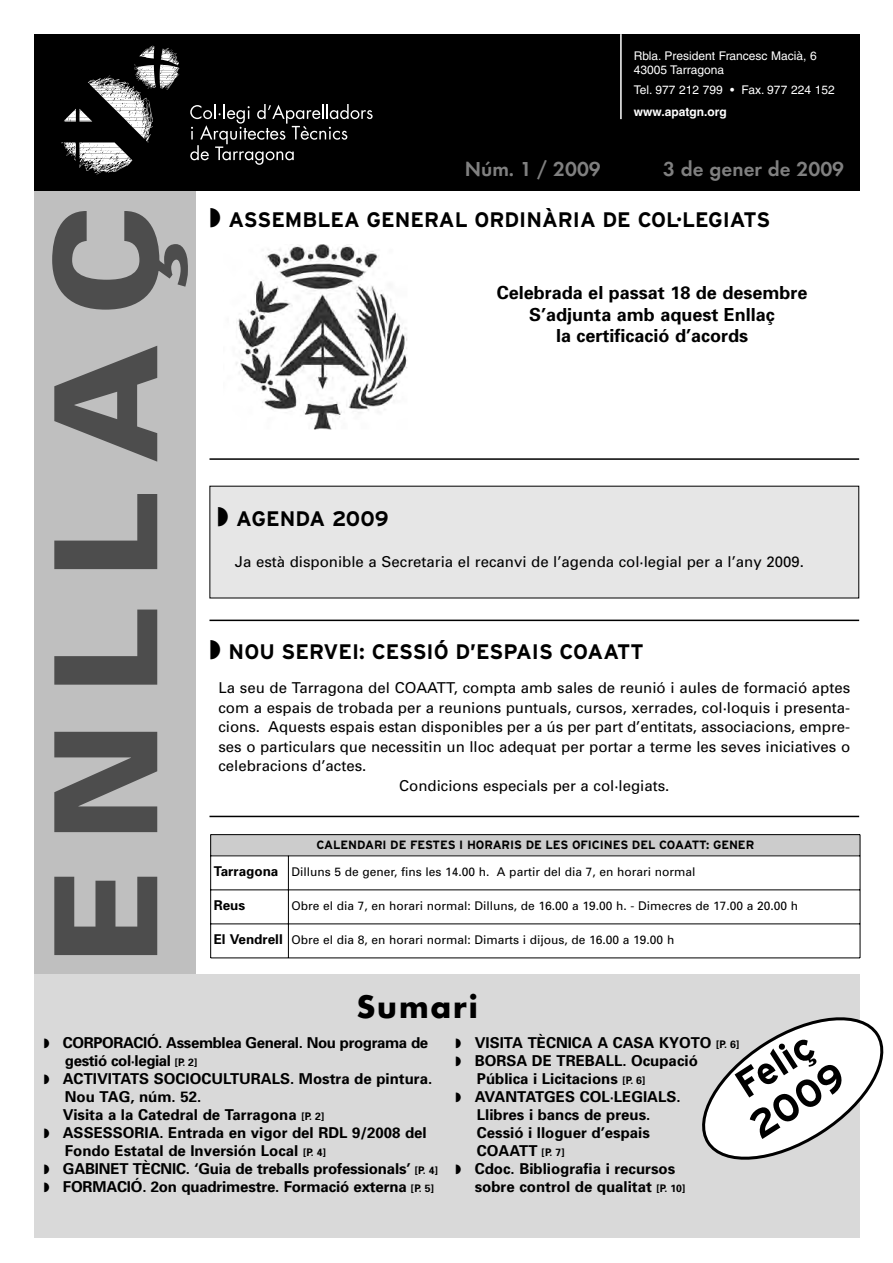
<style>
.page{position:relative;width:893px;height:1263px;background:#fff}
.page>*{position:absolute;margin:0;border:0;box-sizing:border-box;transform-origin:0 0}
.t1{font:900 142.5px "Univers";letter-spacing:.2em;color:#4d4d4d}
.t2{font:700 39px/41.8px "Interstate";color:#000}
.t3{font:700 30px "Futura";letter-spacing:.07em;color:#000}
.t4{font:700 21px "Interstate";color:#000}
.t5{font:600 21px "Futura";color:#808080}
.t6{font:700 18px/21.6px "Univers";color:#000;text-align:center}
.t7{font:700 15px "Univers";color:#000}
.t8{font:15px "Univers";color:#000}
.t9{font:700 15px "Univers";letter-spacing:-.025em;color:#000}
.t10{font:700 13.5px "Univers";color:#000}
.t11{font:12px "Univers";color:#000}
.t12{font:12px/14.4px "Helvetica";color:#fff}
.t13{font:700 12px "Interstate";letter-spacing:-.005em;color:#000}
.t14{font:700 12px "Helvetica";color:#fff}
.s1{font-weight:700;font-size:13.5px}
.s2{font-size:10.5px}
</style>
<div class="page">
<div style="left:210px;top:487px;width:648px;height:111px;background:#e6e6e6"></div>
<div style="left:34px;top:191px;width:162px;height:789px;background:#bfbfbf"></div>
<div style="left:34px;top:34px;width:825px;height:157px;background:#000"></div>
<div style="left:34px;top:974px;width:825px;height:264px;background:#d9d9d9"></div>
<svg style="left:61px;top:46px;width:118px;height:128px"></svg>
<svg style="left:190px;top:104px;width:182px;height:61px"></svg>
<hr style="left:620px;top:34px;width:1px;height:85px;background:#fff">
<svg style="left:702px;top:1009px;width:182px;height:159px"></svg>
<div style="left:211px;top:835px;width:649px;height:21px;background:#ccc"></div>
<hr style="left:210px;top:835px;width:1px;height:123px;background:#000">
<hr style="left:288px;top:856px;width:1px;height:102px;background:#000">
<hr style="left:859px;top:835px;width:1px;height:123px;background:#000">
<hr style="left:211px;top:834px;width:649px;height:1px;background:#000">
<hr style="left:211px;top:856px;width:649px;height:1px;background:#000">
<hr style="left:211px;top:890px;width:649px;height:1px;background:#000">
<hr style="left:211px;top:924px;width:649px;height:1px;background:#000">
<hr style="left:211px;top:958px;width:649px;height:1px;background:#000">
<hr style="left:209px;top:458px;width:650px;height:2px;background:#000">
<img style="left:236px;top:245px;width:171px;height:185px">
<hr style="left:209px;top:620px;width:650px;height:1px;background:#000">
<hr style="left:209px;top:816px;width:650px;height:1px;background:#000">
<p class="t12" style="left:633px;top:49px;width:185px">Rbla. President Francesc Macià, 6<br>43005 Tarragona</p>
<p class="t12" style="left:633px;top:84px;width:202px">Tel. 977 212 799 • Fax. 977 224 152</p>
<p class="t14" style="left:633px;top:107px;width:94px">www.apatgn.org</p>
<h1 class="t1" style="left:54px;top:965px;width:761px;rotate:-90deg">ENLLAÇ</h1>
<h3 class="t5" style="left:465px;top:160px;width:138px">Núm. 1 / 2009</h3>
<h3 class="t5" style="left:663px;top:160px;width:182px">3 de gener de 2009</h3>
<h3 class="t4" style="left:209px;top:211px;width:562px">◗ ASSEMBLEA GENERAL ORDINÀRIA DE COL·LEGIATS</h3>
<p class="t6" style="left:496px;top:284px;width:312px">Celebrada el passat 18 de desembre<br>S’adjunta amb aquest Enllaç<br>la certificació d’acords</p>
<h3 class="t4" style="left:217px;top:511px;width:173px">◗ AGENDA 2009</h3>
<p class="t8" style="left:235px;top:556px;width:570px">Ja està disponible a Secretaria el recanvi de l’agenda col·legial per a l’any 2009.</p>
<h3 class="t4" style="left:209px;top:644px;width:435px">◗ NOU SERVEI: CESSIÓ D’ESPAIS COAATT</h3>
<p class="t8" style="left:218px;top:682px;width:633px">La seu de Tarragona del COAATT, compta amb sales de reunió i aules de formació aptes</p>
<p class="t8" style="left:218px;top:702px;width:633px">com a espais de trobada per a reunions puntuals, cursos, xerrades, col·loquis i presenta-</p>
<p class="t8" style="left:218px;top:721px;width:633px">cions. Aquests espais estan disponibles per a ús per part d’entitats, associacions, empre-</p>
<p class="t8" style="left:218px;top:741px;width:633px">ses o particulars que necessitin un lloc adequat per portar a terme les seves iniciatives o</p>
<p class="t8" style="left:218px;top:760px;width:149px">celebracions d’actes.</p>
<p class="t8" style="left:399px;top:780px;width:272px">Condicions especials per a col·legiats.</p>
<p class="t13" style="left:316px;top:840px;width:439px">CALENDARI DE FESTES I HORARIS DE LES OFICINES DEL COAATT: GENER</p>
<p class="t11" style="left:214px;top:867px;width:483px"><span class="s1">Tarragona</span> Dilluns 5 de gener, fins les 14.00 h. A partir del dia 7, en horari normal</p>
<p class="t10" style="left:214px;top:901px;width:33px">Reus</p>
<p class="t11" style="left:291px;top:901px;width:508px">Obre el dia 7, en horari normal: Dilluns, de 16.00 a 19.00 h. - Dimecres de 17.00 a 20.00 h</p>
<p class="t11" style="left:214px;top:935px;width:462px"><span class="s1">El Vendrell</span> Obre el dia 8, en horari normal: Dimarts i dijous, de 16.00 a 19.00 h</p>
<h3 class="t3" style="left:356px;top:993px;width:123px">Sumari</h3>
<p class="t9" style="left:44px;top:1037px;width:386px">◗ CORPORACIÓ. Assemblea General. Nou programa de</p>
<p class="t9" style="left:65px;top:1055px;width:134px">gestió col·legial <span class="s2">[P. 2]</span></p>
<p class="t7" style="left:44px;top:1073px;width:390px">◗ ACTIVITATS SOCIOCULTURALS. Mostra de pintura.</p>
<p class="t7" style="left:65px;top:1091px;width:138px">Nou TAG, núm. 52.</p>
<p class="t7" style="left:63px;top:1109px;width:263px">Visita a la Catedral de Tarragona <span class="s2">[P. 2]</span></p>
<p class="t7" style="left:44px;top:1127px;width:384px">◗ ASSESSORIA. Entrada en vigor del RDL 9/2008 del</p>
<p class="t7" style="left:65px;top:1145px;width:262px">Fondo Estatal de Inversión Local <span class="s2">[P. 4]</span></p>
<p class="t7" style="left:44px;top:1163px;width:396px">◗ GABINET TÈCNIC. ‘Guia de treballs professionals’ <span class="s2">[P. 4]</span></p>
<p class="t7" style="left:44px;top:1181px;width:392px">◗ FORMACIÓ. 2on quadrimestre. Formació externa <span class="s2">[P. 5]</span></p>
<p class="t7" style="left:455px;top:1037px;width:285px">◗ VISITA TÈCNICA A CASA KYOTO <span class="s2">[P. 6]</span></p>
<p class="t7" style="left:455px;top:1055px;width:244px">◗ BORSA DE TREBALL. Ocupació</p>
<p class="t7" style="left:477px;top:1073px;width:170px">Pública i Licitacions <span class="s2">[P. 6]</span></p>
<p class="t7" style="left:455px;top:1091px;width:226px">◗ AVANTATGES COL·LEGIALS.</p>
<p class="t7" style="left:477px;top:1109px;width:175px">Llibres i bancs de preus.</p>
<p class="t7" style="left:477px;top:1127px;width:174px">Cessió i lloguer d’espais</p>
<p class="t7" style="left:477px;top:1145px;width:89px">COAATT <span class="s2">[P. 7]</span></p>
<p class="t7" style="left:455px;top:1163px;width:221px">◗ Cdoc. Bibliografia i recursos</p>
<p class="t7" style="left:475px;top:1181px;width:212px">sobre control de qualitat <span class="s2">[P. 10]</span></p>
<h2 class="t2" style="left:720px;top:1079px;width:107px;rotate:-33deg">Feliç<br>2009</h2>
</div>
